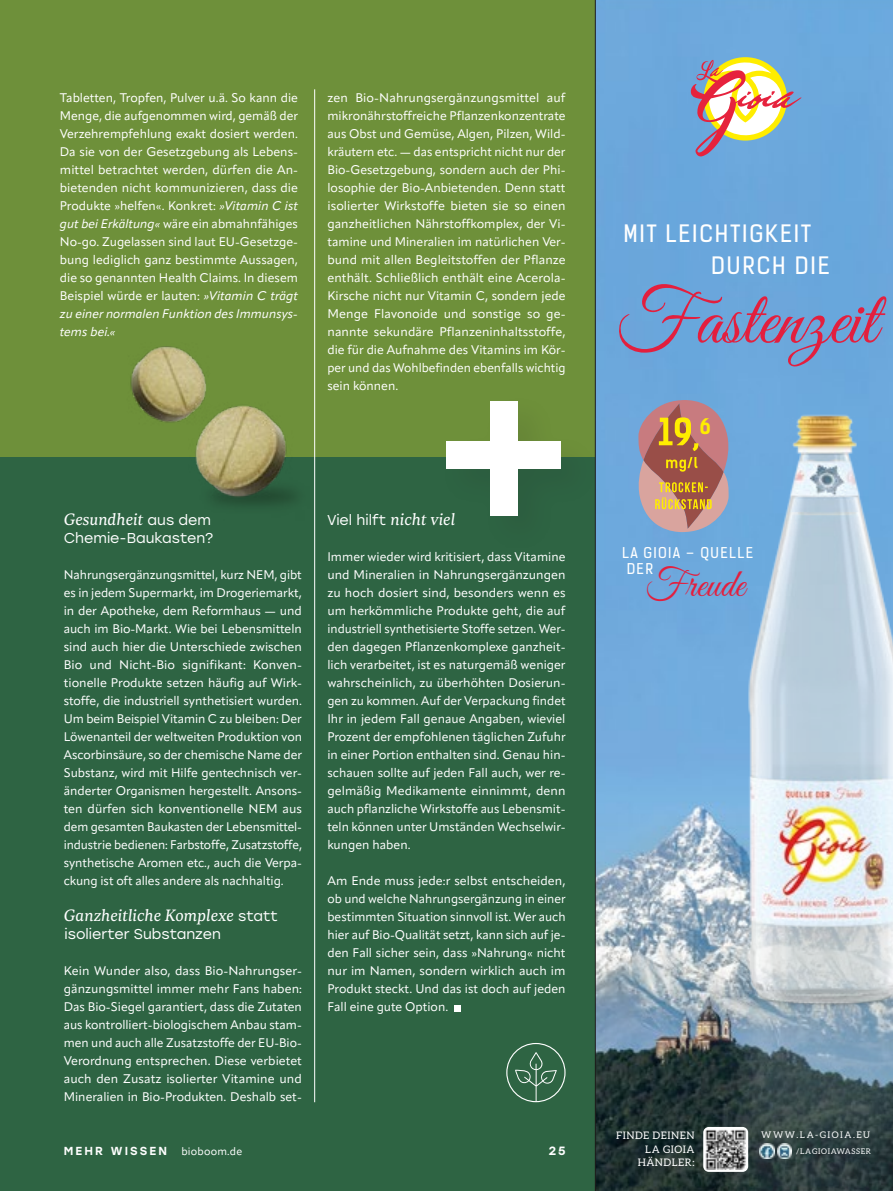
<style>
.page{position:relative;width:893px;height:1191px;background:#fff}
.page>*{position:absolute;margin:0;border:0;box-sizing:border-box;transform-origin:0 0}
.t1{font:77.1px "Great Vibes";color:#e31f3e}
.t2{font:39.45px "Great Vibes";color:#e31f3e}
.t3{font:22.8px/32px "Kelson Sans Regular RU";letter-spacing:.085em;color:#fff}
.t4{font:20.4px "Kelson Sans Bold RU";color:#ffed00}
.t5{font:italic 16.5px "Loretta";color:#fff}
.t6{font:14.25px "Stolzl";color:#fff}
.t7{font:14.1px/16.2px "Kelson Sans Regular RU";letter-spacing:.095em;color:#fff}
.t8{font:12.3px/18px "Apparat";color:#fff;text-align:justify}
.t9{font:500 12px "Stolzl";color:#fff}
.t10{font:500 11.7px "Stolzl";color:#fff}
.t11{font:10.8px "Apparat";letter-spacing:.02em;color:#fff}
.t12{font:10.35px/13.5px "Aleo";letter-spacing:.05em;color:#fff;text-align:right}
.t13{font:9.15px "Aleo";letter-spacing:.16em;color:#fff}
.t14{font:7.8px "Aleo";letter-spacing:.09em;color:#fff}
.s1{font-style:italic}
.s2{font-family:"Stolzl";font-style:normal;font-size:14.25px}
.s3{font-family:"Loretta";font-style:italic;font-size:16.5px}
</style>
<div class="page">
<div style="left:0;top:0;width:595px;height:458px;background:#6e903a"></div>
<div style="left:0;top:458px;width:595px;height:733px;background:#2e6443"></div>
<div style="left:438px;top:392px;width:162px;height:162px;background:#1d1d1b;opacity:.1"></div>
<div style="left:446px;top:441px;width:115px;height:28px;background:#fff"></div>
<div style="left:490px;top:400px;width:28px;height:115px;background:#fff"></div>
<img style="left:121px;top:332px;width:209px;height:217px">
<svg style="left:454px;top:1005px;width:6px;height:6px"></svg>
<svg style="left:515px;top:1052px;width:42px;height:49px"></svg>
<div style="left:506px;top:1043px;width:60px;height:59px;border:1px solid #fff;border-radius:50%"></div>
<hr style="left:314px;top:89px;width:1px;height:1013px;background:#fff">
<img style="left:596px;top:0;width:297px;height:1191px">
<svg style="left:691px;top:57px;width:111px;height:99px"></svg>
<svg style="left:637px;top:400px;width:7px;height:132px"></svg>
<img style="left:644px;top:393px;width:249px;height:798px">
<hr style="left:595px;top:0;width:1px;height:1191px;background:#1d1d1b">
<p class="t8" style="left:60px;top:89px;width:240px">Tabletten, Tropfen, Pulver u.ä. So kann die Menge, die aufgenommen wird, gemäß der Verzehrempfehlung exakt dosiert werden.<br>Da sie von der Gesetzgebung als Lebens&shy;mittel betrachtet werden, dürfen die An&shy;bietenden nicht kommunizieren, dass die Produkte »helfen«. Konkret: <span class="s1">»Vitamin C ist gut bei Erkältung«</span> wäre ein abmahnfähiges No-go. Zugelassen sind laut EU-Gesetzge&shy;bung lediglich ganz bestimmte Aussagen, die so genannten Health Claims. In diesem Beispiel würde er lauten: <span class="s1">»Vitamin C trägt zu einer normalen Funktion des Immunsys&shy;tems bei.«</span></p>
<p class="t8" style="left:327px;top:89px;width:240px">zen Bio-Nahrungsergänzungsmittel auf mikronährstoffreiche Pflanzenkonzentrate aus Obst und Gemüse, Algen, Pilzen, Wild&shy;kräutern etc. — das entspricht nicht nur der Bio-Gesetzgebung, sondern auch der Phi&shy;losophie der Bio-Anbietenden. Denn statt isolierter Wirkstoffe bieten sie so einen ganzheitlichen Nährstoffkomplex, der Vi&shy;tamine und Mineralien im natürlichen Ver&shy;bund mit allen Begleitstoffen der Pflanze enthält. Schließlich enthält eine Acerola-Kirsche nicht nur Vitamin C, sondern jede Menge Flavonoide und sonstige so ge&shy;nannte sekundäre Pflanzeninhaltsstoffe, die für die Aufnahme des Vitamins im Kör&shy;per und das Wohlbefinden ebenfalls wichtig sein können.</p>
<h3 class="t5" style="left:64px;top:510px;width:149px">Gesundheit <span class="s2">aus dem</span></h3>
<p class="t6" style="left:64px;top:528px;width:151px">Chemie-Baukasten?</p>
<p class="t8" style="left:64px;top:566px;width:240px">Nahrungsergänzungsmittel, kurz NEM, gibt es in jedem Supermarkt, im Drogeriemarkt, in der Apotheke, dem Reformhaus — und auch im Bio-Markt. Wie bei Lebensmitteln sind auch hier die Unterschiede zwischen Bio und Nicht-Bio signifikant: Konven&shy;tionelle Produkte setzen häufig auf Wirk&shy;stoffe, die industriell synthetisiert wurden.<br>Um beim Beispiel Vitamin C zu bleiben: Der Löwenanteil der weltweiten Produktion von Ascorbinsäure, so der chemische Name der Substanz, wird mit Hilfe gentechnisch ver&shy;änderter Organismen hergestellt. Ansons&shy;ten dürfen sich konventionelle NEM aus dem gesamten Baukasten der Lebensmittel&shy;industrie bedienen: Farbstoffe, Zusatzstoffe, synthetische Aromen etc., auch die Verpa&shy;ckung ist oft alles andere als nachhaltig.</p>
<h3 class="t5" style="left:64px;top:906px;width:216px">Ganzheitliche Komplexe <span class="s2">statt</span></h3>
<p class="t6" style="left:65px;top:924px;width:158px">isolierter Substanzen</p>
<p class="t8" style="left:64px;top:962px;width:240px">Kein Wunder also, dass Bio-Nahrungser&shy;gänzungsmittel immer mehr Fans haben:<br>Das Bio-Siegel garantiert, dass die Zutaten aus kontrolliert-biologischem Anbau stam&shy;men und auch alle Zusatzstoffe der EU-Bio-Verordnung entsprechen. Diese verbietet auch den Zusatz isolierter Vitamine und Mineralien in Bio-Produkten. Deshalb set-</p>
<p class="t6" style="left:327px;top:510px;width:130px">Viel hilft <span class="s3">nicht viel</span></p>
<p class="t8" style="left:327px;top:548px;width:240px">Immer wieder wird kritisiert, dass Vitamine und Mineralien in Nahrungsergänzungen zu hoch dosiert sind, besonders wenn es um herkömmliche Produkte geht, die auf industriell synthetisierte Stoffe setzen. Wer&shy;den dagegen Pflanzenkomplexe ganzheit&shy;lich verarbeitet, ist es naturgemäß weniger wahrscheinlich, zu überhöhten Dosierun&shy;gen zu kommen. Auf der Verpackung findet Ihr in jedem Fall genaue Angaben, wieviel Prozent der empfohlenen täglichen Zufuhr in einer Portion enthalten sind. Genau hin&shy;schauen sollte auf jeden Fall auch, wer re&shy;gelmäßig Medikamente einnimmt, denn auch pflanzliche Wirkstoffe aus Lebensmit&shy;teln können unter Umständen Wechselwir&shy;kungen haben.</p>
<p class="t8" style="left:327px;top:872px;width:240px">Am Ende muss jede:r selbst entscheiden, ob und welche Nahrungsergänzung in einer bestimmten Situation sinnvoll ist. Wer auch hier auf Bio-Qualität setzt, kann sich auf je&shy;den Fall sicher sein, dass »Nahrung« nicht nur im Namen, sondern wirklich auch im Produkt steckt. Und das ist doch auf jeden Fall eine gute Option.</p>
<p class="t10" style="left:64px;top:1142px;width:22px">MEHR</p>
<p class="t10" style="left:111px;top:1142px;width:11px">WISSEN</p>
<p class="t11" style="left:181px;top:1145px;width:62px">bioboom.de</p>
<p class="t9" style="left:549px;top:1142px;width:18px">25</p>
<h3 class="t3" style="left:711px;top:218px;width:120px;text-indent:-88px">MIT LEICHTIGKEIT<br>DURCH DIE</h3>
<h1 class="t1" style="left:615px;top:277px;width:263px">Fastenzeit</h1>
<h3 class="t4" style="left:699px;top:414px;width:13px">6</h3>
<p class="t7" style="left:627px;top:545px;width:128px;text-indent:-5px">LA GIOIA – QUELLE<br>DER</p>
<h2 class="t2" style="left:645px;top:563px;width:101px">Freude</h2>
<p class="t12" style="left:616px;top:1128px;width:80px">FINDE DEINEN<br>LA GIOIA<br>HÄNDLER:</p>
<p class="t13" style="left:761px;top:1129px;width:110px">WWW.LA-GIOIA.EU</p>
<p class="t14" style="left:796px;top:1146px;width:77px">/LAGIOIAWASSER</p>
</div>
